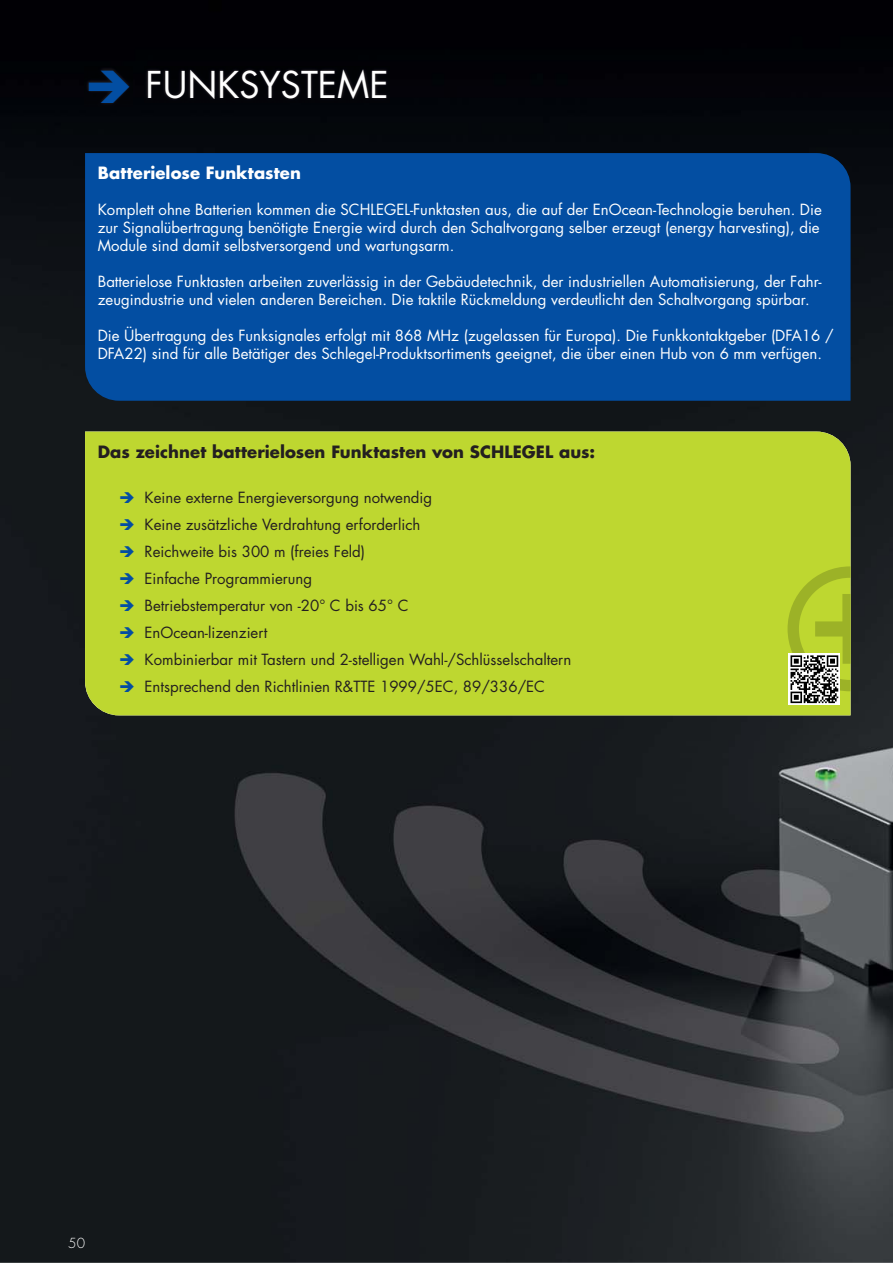
<style>
.page{position:relative;width:893px;height:1263px;background:#fff}
.page>*{position:absolute;margin:0;border:0;box-sizing:border-box;transform-origin:0 0}
.t1{font:36px "Futura Std";color:#fff}
.t2{font:700 16.5px "Futura Std";letter-spacing:.005em;color:#231f20}
.t3{font:700 16.5px "Futura Std";letter-spacing:.005em;color:#fff}
.t4{font:15px/18px "Futura Std";color:#fff}
.t5{font:15px/27px "Futura Std";color:#231f20}
.t6{font:300 13.5px "Futura Std";color:#fff}
</style>
<div class="page">
<img style="left:0;top:0;width:893px;height:1263px">
<div style="left:85px;top:153px;width:765px;height:248px;background:#034ea2"></div>
<div style="left:85px;top:432px;width:765px;height:283px;background:#bed730"></div>
<img style="left:850px;top:566px;width:1px;height:125px">
<img style="left:85px;top:67px;width:47px;height:39px">
<img style="left:144px;top:66px;width:246px;height:36px">
<svg style="left:789px;top:703px;width:51px;height:2px"></svg>
<svg style="left:787px;top:566px;width:63px;height:137px;background:#a4b548"></svg>
<svg style="left:89px;top:70px;width:40px;height:33px"></svg>
<svg style="left:120px;top:492px;width:14px;height:11px"></svg>
<svg style="left:120px;top:519px;width:14px;height:11px"></svg>
<svg style="left:120px;top:546px;width:14px;height:11px"></svg>
<svg style="left:120px;top:573px;width:14px;height:11px"></svg>
<svg style="left:120px;top:600px;width:14px;height:11px"></svg>
<svg style="left:120px;top:627px;width:14px;height:11px"></svg>
<svg style="left:120px;top:654px;width:14px;height:11px"></svg>
<svg style="left:120px;top:681px;width:14px;height:11px"></svg>
<h1 class="t1" style="left:145px;top:68px;width:245px">FUNKSYSTEME</h1>
<p class="t3" style="left:98px;top:166px;width:205px">Batterielose Funktasten</p>
<p class="t4" style="left:98px;top:202px;width:725px">Komplett ohne Batterien kommen die SCHLEGEL-Funktasten aus, die auf der EnOcean-Technologie beruhen. Die zur Signalübertragung benötigte Energie wird durch den Schaltvorgang selber erzeugt (energy harvesting), die<br>Module sind damit selbstversorgend und wartungsarm.</p>
<p class="t4" style="left:98px;top:274px;width:725px">Batterielose Funktasten arbeiten zuverlässig in der Gebäudetechnik, der industriellen Automatisierung, der Fahr&shy;zeugindustrie und vielen anderen Bereichen. Die taktile Rückmeldung verdeutlicht den Schaltvorgang spürbar.</p>
<p class="t4" style="left:98px;top:328px;width:737px">Die Übertragung des Funksignales erfolgt mit 868 MHz (zugelassen für Europa). Die Funkkontaktgeber (DFA16 /<br>DFA22) sind für alle Betätiger des Schlegel-Produktsortiments geeignet, die über einen Hub von 6 mm verfügen.</p>
<p class="t2" style="left:98px;top:444px;width:499px">Das zeichnet batterielosen Funktasten von SCHLEGEL aus:</p>
<p class="t5" style="left:145px;top:485px;width:428px">Keine externe Energieversorgung notwendig<br>Keine zusätzliche Verdrahtung erforderlich<br>Reichweite bis 300 m (freies Feld)<br>Einfache Programmierung<br>Betriebstemperatur von -20° C bis 65° C<br>EnOcean-lizenziert<br>Kombinierbar mit Tastern und 2-stelligen Wahl-/Schlüsselschaltern Entsprechend den Richtlinien R&amp;TTE 1999/5EC, 89/336/EC</p>
<p class="t6" style="left:68px;top:1237px;width:18px">50</p>
</div>
